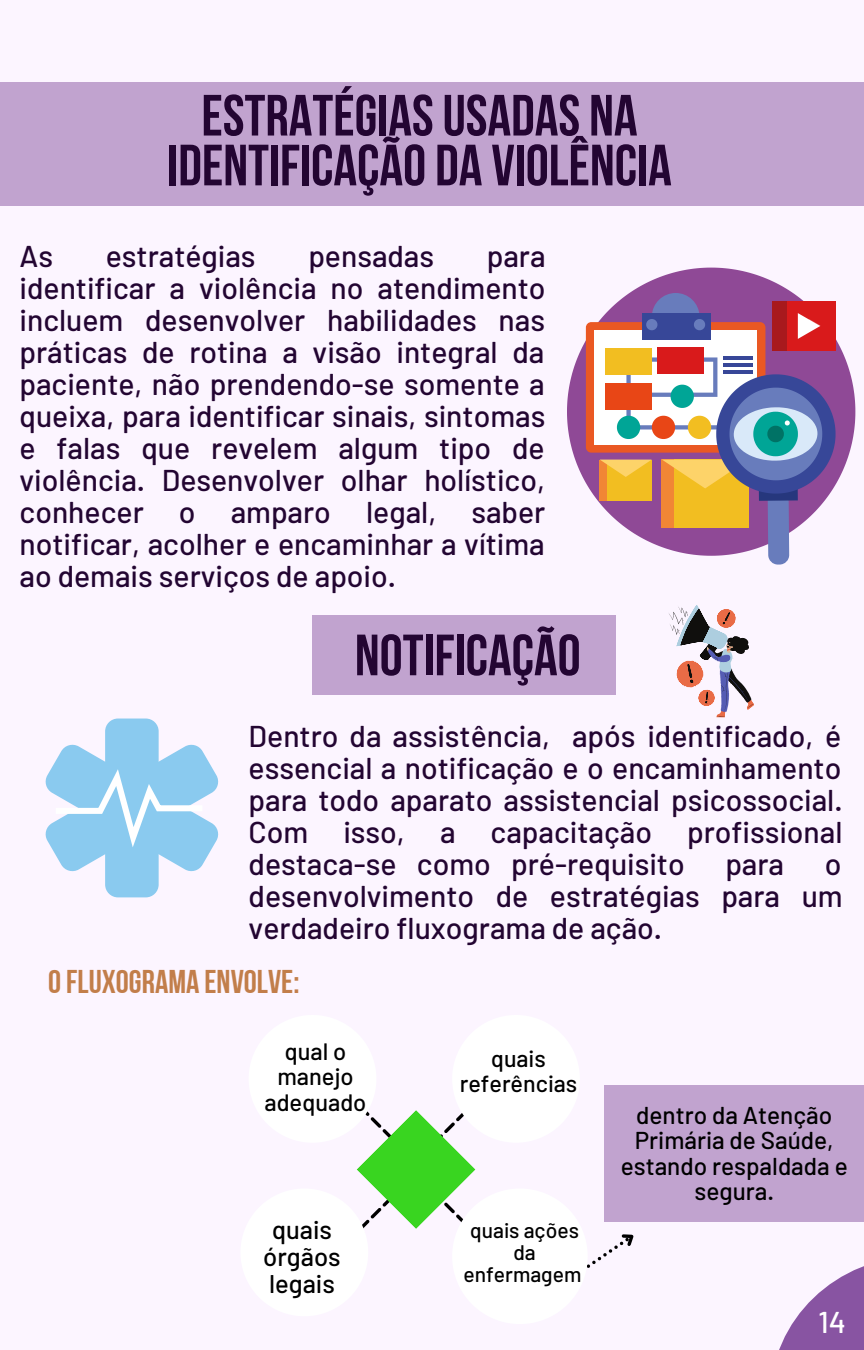
<style>
.page{position:relative;width:864px;height:1350px;background:#fcf5ff}
.page>*{position:absolute;margin:0;border:0;box-sizing:border-box;transform-origin:0 0}
.t1{font:58.05px/49.7px "Bebas Neue Cyrillic";color:#230532;text-align:center}
.t2{font:32.85px "Bebas Neue Cyrillic";color:#c27e4a}
.t3{font:500 30.15px/31.9px "Barlow";color:#230532;text-align:justify}
.t4{font:500 30.15px "Barlow";color:#fff}
.t5{font:500 25.65px/27px "Barlow";color:#000;text-align:center}
.t6{font:500 24.3px/25.2px "Barlow";color:#000;text-align:center}
.t7{font:500 23.62px/25.2px "Barlow";color:#000;text-align:center}
.t8{font:500 23.4px/25.2px "Barlow";color:#000;text-align:center}
.t9{font:500 21.15px/22.1px "Barlow";color:#000;text-align:center}
</style>
<div class="page">
<svg style="left:779px;top:1266px;width:85px;height:84px"></svg>
<svg style="left:669px;top:605px;width:85px;height:112px"></svg>
<div style="left:105px;top:719px;width:54px;height:178px;background:#8acaef;border-radius:13px"></div>
<svg style="left:45px;top:743px;width:174px;height:130px"></svg>
<svg style="left:567px;top:268px;width:288px;height:288px"></svg>
<div style="left:662px;top:460px;width:86px;height:68px;background:#f2be21"></div>
<div style="left:662px;top:460px;width:12px;height:68px;background:#f18635"></div>
<div style="left:600px;top:460px;width:52px;height:41px;background:#f2be21"></div>
<div style="left:600px;top:460px;width:7px;height:41px;background:#f18635"></div>
<div style="left:586px;top:322px;width:179px;height:131px;background:#ea5823;border-radius:5px"></div>
<div style="left:595px;top:330px;width:162px;height:115px;background:#fff"></div>
<div style="left:643px;top:313px;width:68px;height:26px;background:#374798"></div>
<svg style="left:646px;top:293px;width:59px;height:37px"></svg>
<div style="left:605px;top:348px;width:47px;height:26px;background:#f2be21"></div>
<div style="left:657px;top:347px;width:47px;height:27px;background:#d91a1b"></div>
<hr style="left:723px;top:356px;width:30px;height:4px;background:#374798">
<div style="left:768px;top:492px;width:21px;height:73px;background:#687cbc;border-radius:10px"></div>
<div style="left:759px;top:484px;width:39px;height:17px;background:#26377d"></div>
<svg style="left:600px;top:357px;width:236px;height:137px"></svg>
<div style="left:772px;top:301px;width:64px;height:50px;background:#d91a1b"></div>
<div style="left:772px;top:301px;width:14px;height:50px;background:#a8191d"></div>
<svg style="left:798px;top:313px;width:22px;height:26px"></svg>
<div style="left:0;top:82px;width:864px;height:123px;background:#c1a3cf"></div>
<div style="left:605px;top:1085px;width:259px;height:137px;background:#c1a3cf"></div>
<svg style="left:356px;top:1085px;width:278px;height:183px"></svg>
<div style="left:313px;top:616px;width:303px;height:79px;background:#c1a3cf"></div>
<h1 class="t1" style="left:167px;top:96px;width:506px">ESTRATÉGIASUSADAS NA<br>IDENTIFICAÇÃO DA VIOLÊNCIA</h1>
<p class="t3" style="left:20px;top:239px;width:35px">As</p>
<p class="t3" style="left:106px;top:239px;width:151px">estratégias</p>
<p class="t3" style="left:308px;top:239px;width:127px">pensadas</p>
<p class="t3" style="left:20px;top:239px;width:528px;text-indent:467px">para identificar a violência no atendimento incluem desenvolver habilidades nas práticas de rotina a visão integral da paciente, não prendendo-se somente a queixa, para identificar sinais, sintomas e falas que revelem algum tipo de violência. Desenvolver olhar holístico, conhecer o amparo legal, saber notificar, acolher e encaminhar a vítima ao demais serviços de apoio.</p>
<h1 class="t1" style="left:355px;top:636px;width:227px">NOTIFICAÇÃO</h1>
<p class="t3" style="left:249px;top:719px;width:595px">Dentro da assistência, após identificado, é essencial a notificação e o encaminhamento para todo aparato assistencial psicossocial.<br>Com isso, a capacitação profissional destaca-se como pré-requisito</p>
<p class="t3" style="left:249px;top:847px;width:596px;text-indent:576px">o desenvolvimento de estratégias para um verdadeiro fluxograma de ação.</p>
<p class="t3" style="left:725px;top:847px;width:60px">para</p>
<p class="t2" style="left:48px;top:968px;width:253px">OFLUXOGRAMA ENVOLVE:</p>
<p class="t7" style="left:265px;top:1038px;width:103px">qual o manejo adequado</p>
<p class="t8" style="left:460px;top:1045px;width:119px">quais referências</p>
<p class="t5" style="left:263px;top:1216px;width:79px">quais órgãos legais</p>
<p class="t9" style="left:463px;top:1219px;width:119px">quais ações da enfermagem</p>
<p class="t6" style="left:621px;top:1102px;width:228px">dentro da Atenção<br>Primária de Saúde, estando respaldada e segura.</p>
<p class="t4" style="left:819px;top:1303px;width:29px">14</p>
</div>
